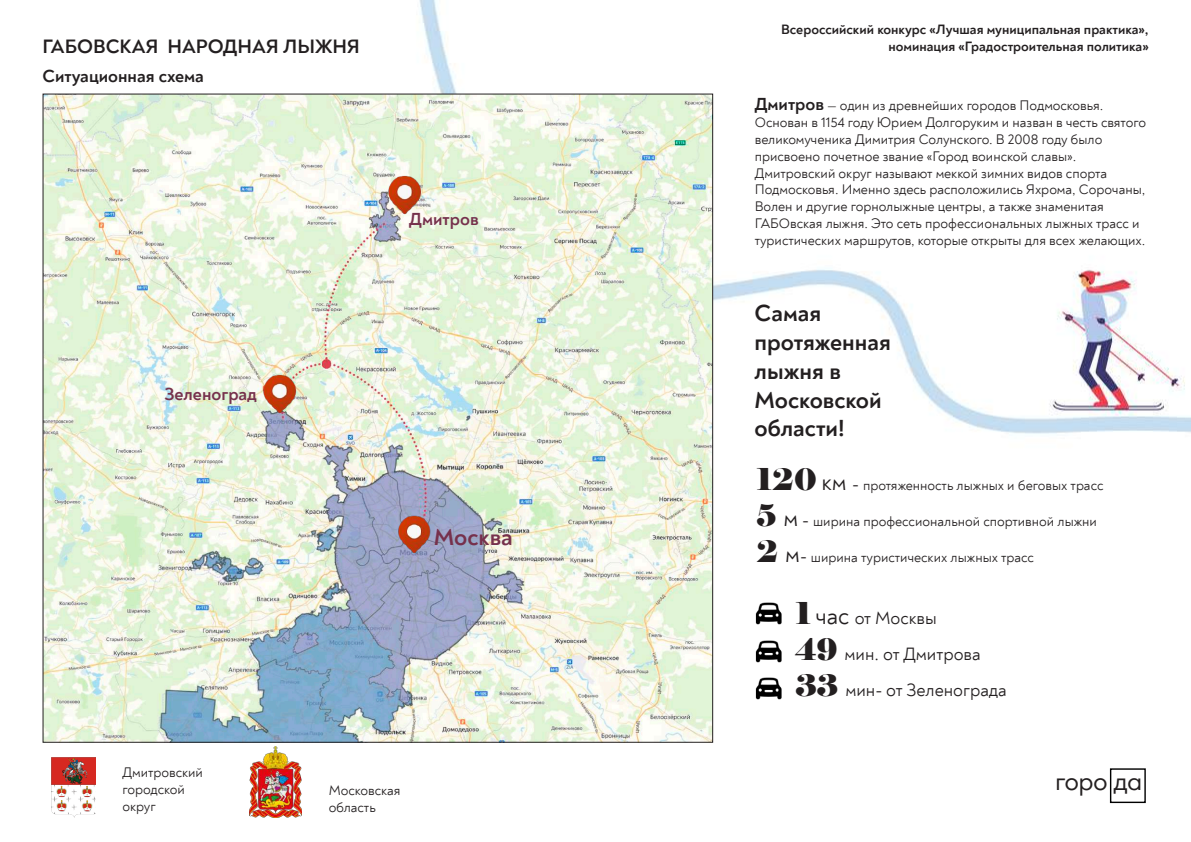
<style>
.page{position:relative;width:1191px;height:842px;background:#fff}
.page>*{position:absolute;margin:0;border:0;box-sizing:border-box;transform-origin:0 0}
.t1{font:700 24px/28.8px "Noah";color:#231f20}
.t2{font:24px "Harmonia Sans Pro Cyr";color:#231f20}
.t3{font:700 24px "Noah";color:#76314c}
.t4{font:700 20px "Noah";color:#231f20}
.t5{font:18px/36px "Noah";color:#231f20}
.t6{font:700 18px "Noah";color:#231f20}
.t7{font:700 18px "Noah";color:#76314c}
.t8{font:14px/16.8px "Noah";color:#231f20}
.t9{font:700 14px/16.8px "Noah";color:#231f20;text-align:right}
.s1{font-weight:700;font-size:18px}
.s2{font-family:"Elephant";font-size:30px}
.s3{font-size:24px}
.s4{font-size:18px}
</style>
<div class="page">
<img style="left:249px;top:747px;width:53px;height:70px">
<img style="left:51px;top:758px;width:44px;height:59px">
<div style="left:1110px;top:768px;width:35px;height:35px;border:1px solid #000"></div>
<img style="left:42px;top:0;width:1149px;height:722px">
<img style="left:750px;top:595px;width:36px;height:112px">
<img style="left:45px;top:96px;width:666px;height:645px">
<img style="left:384px;top:173px;width:40px;height:42px">
<img style="left:259px;top:371px;width:41px;height:42px">
<img style="left:393px;top:512px;width:41px;height:42px">
<h2 class="t4" style="left:42px;top:34px;width:319px">ГАБОВСКАЯ НАРОДНАЯ ЛЫЖНЯ</h2>
<p class="t6" style="left:43px;top:65px;width:163px">Ситуационная схема</p>
<p class="t7" style="left:409px;top:207px;width:71px">Дмитров</p>
<p class="t7" style="left:164px;top:382px;width:94px">Зеленоград</p>
<h1 class="t3" style="left:434px;top:521px;width:81px">Москва</h1>
<p class="t9" style="left:781px;top:21px;width:369px">Всероссийский конкурс «Лучшая муниципальная практика», номинация «Градостроительная политика»</p>
<p class="t8" style="left:754px;top:97px;width:393px"><span class="s1">Дмитров</span> — один из древнейших городов Подмосковья.<br>Основан в 1154 году Юрием Долгоруким и назван в честь святого великомученика Димитрия Солунского. В 2008 году было присвоено почетное звание «Город воинской славы».<br>Дмитровский округ называют меккой зимних видов спорта Подмосковья. Именно здесь расположились Яхрома, Сорочаны, Волен и другие горнолыжные центры, а также знаменитая ГАБОвская лыжня. Это сеть профессиональных лыжных трасс и туристических маршрутов, которые открыты для всех желающих.</p>
<h1 class="t1" style="left:754px;top:299px;width:138px">Самая протяженная лыжня в<br>Московской области!</h1>
<p class="t8" style="left:756px;top:477px;width:348px"><span class="s2">120</span> <span class="s3">км</span> <span class="s4">-</span> протяженность лыжных и беговых трасс</p>
<p class="t8" style="left:756px;top:513px;width:342px"><span class="s2">5</span> <span class="s3">м</span> <span class="s4">-</span> ширина профессиональной спортивной лыжни</p>
<p class="t8" style="left:756px;top:549px;width:279px"><span class="s2">2</span> <span class="s3">м</span><span class="s4">-</span> ширина туристических лыжных трасс</p>
<p class="t5" style="left:795px;top:600px;width:213px"><span class="s2">1</span> <span class="s3">час</span> от Москвы<br><span class="s2">49</span> мин. от Дмитрова<br><span class="s2">33</span> мин- от Зеленограда</p>
<p class="t8" style="left:122px;top:764px;width:82px">Дмитровский городской округ</p>
<h1 class="t2" style="left:1055px;top:767px;width:88px">горо да</h1>
<p class="t8" style="left:329px;top:782px;width:73px">Московская область</p>
</div>
